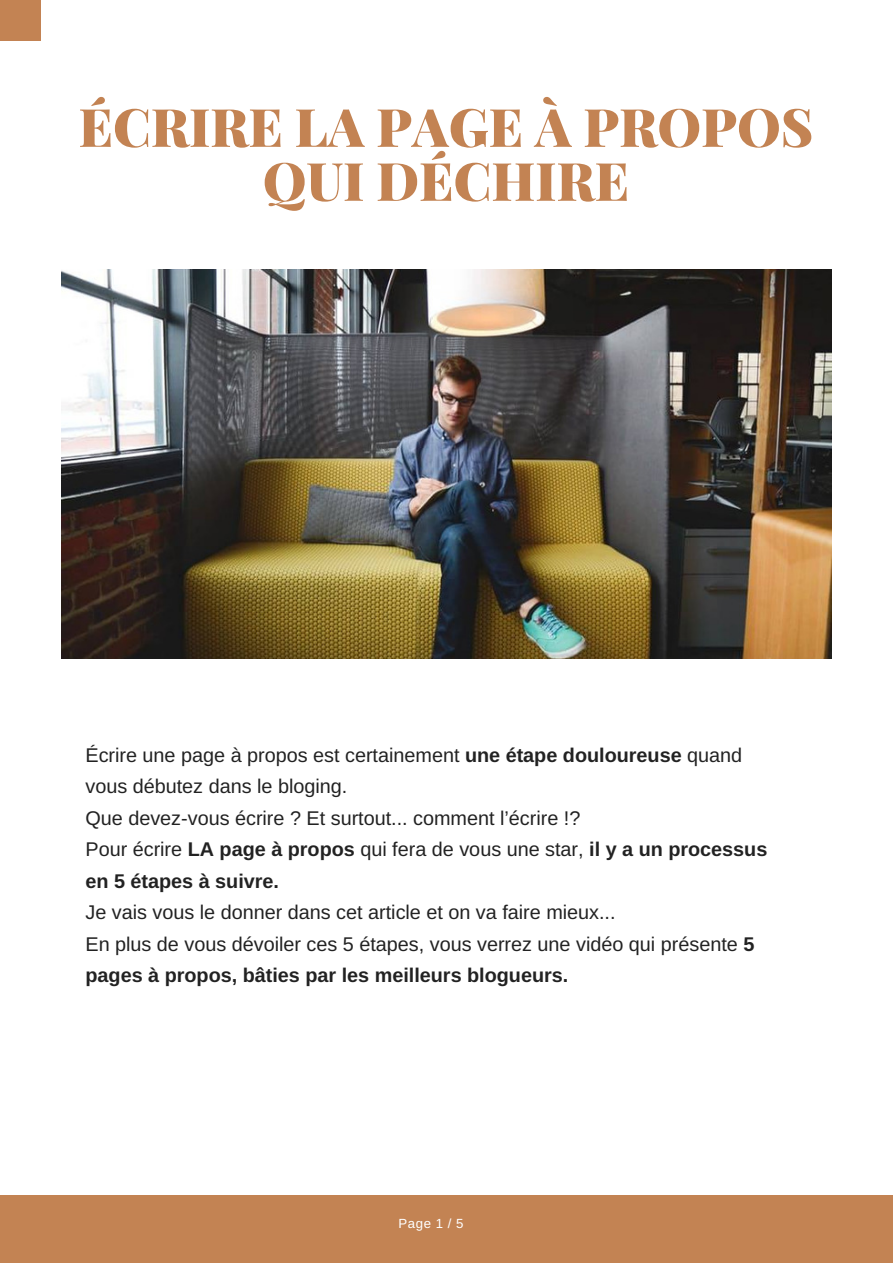
<style>
.page{position:relative;width:893px;height:1263px;background:#fff}
.page>*{position:absolute;margin:0;border:0;box-sizing:border-box;transform-origin:0 0}
.t1{font:900 52.95px/54px "Playfair Display";color:#c38353;text-align:center}
.t2{font:19.8px/31.5px "Arimo";color:#222}
.t3{font:13.2px "Arimo";color:#fff}
.s1{font-weight:700}
</style>
<div class="page">
<img style="left:62px;top:270px;width:769px;height:389px">
<div style="left:0;top:0;width:40px;height:40px;background:#c38353"></div>
<div style="left:0;top:1195px;width:892px;height:67px;background:#c38353"></div>
<h1 class="t1" style="left:79px;top:98px;width:736px">ÉCRIRE LA PAGE À PROPOS<br>QUI DÉCHIRE</h1>
<p class="t2" style="left:85px;top:739px;width:683px">Écrire une page à propos est certainement <span class="s1">une étape douloureuse</span> quand vous débutez dans le bloging.<br>Que devez-vous écrire ? Et surtout... comment l’écrire !?<br>Pour écrire <span class="s1">LA page à propos</span> qui fera de vous une star, <span class="s1">il y a un processus en 5 étapes à suivre.</span></p>
<p class="t2" style="left:85px;top:896px;width:670px">Je vais vous le donner dans cet article et on va faire mieux...<br>En plus de vous dévoiler ces 5 étapes, vous verrez une vidéo qui présente <span class="s1">5 pages à propos, bâties par les meilleurs blogueurs.</span></p>
<p class="t3" style="left:398px;top:1216px;width:66px">Page 1 / 5</p>
</div>
